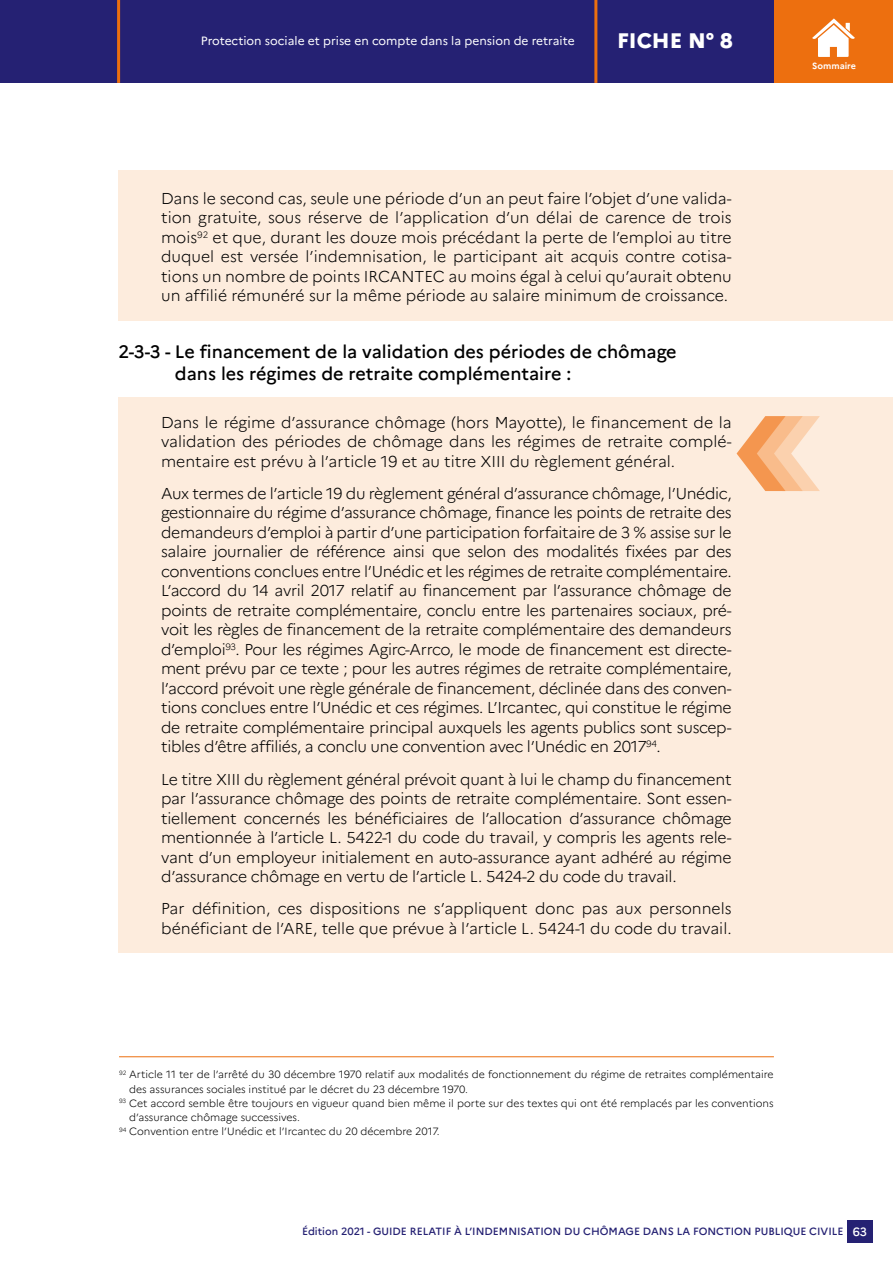
<style>
.page{position:relative;width:893px;height:1263px;background:#fff}
.page>*{position:absolute;margin:0;border:0;box-sizing:border-box;transform-origin:0 0}
.t1{font:800 21px "Marianne";color:#fff}
.t2{font:500 18px/22.5px "Marianne";color:#000}
.t3{font:300 15.75px/19.5px "Marianne";color:#000;text-align:justify}
.t4{font:12px "Marianne";color:#fff}
.t5{font:500 12px "Marianne";color:#fff}
.t6{font:300 10.5px "Marianne";color:#000}
.t7{font:500 10.5px "Marianne";color:#252173}
.t8{font:700 9px "Marianne";color:#fff}
</style>
<div class="page">
<div style="left:847px;top:1221px;width:26px;height:22px;background:#252173"></div>
<div style="left:0;top:0;width:893px;height:83px;background:#252173"></div>
<div style="left:774px;top:0;width:119px;height:83px;background:#ed6f0f"></div>
<hr style="left:117px;top:0;width:3px;height:83px;background:#ed6f0f">
<hr style="left:594px;top:0;width:3px;height:83px;background:#ed6f0f">
<svg style="left:812px;top:18px;width:43px;height:39px"></svg>
<div style="left:119px;top:397px;width:774px;height:556px;background:#fdecdd"></div>
<div style="left:119px;top:170px;width:774px;height:151px;background:#fdecdd"></div>
<hr style="left:119px;top:1056px;width:655px;height:1px;background:#ed6f0f">
<p class="t4" style="left:201px;top:33px;width:375px">Protection sociale et prise en compte dans la pension de retraite</p>
<h1 class="t1" style="left:617px;top:28px;width:117px">FICHE N° 8</h1>
<p class="t3" style="left:161px;top:188px;width:572px">Dans le second cas, seule une période d’un an peut faire l’objet d’une valida&shy;tion gratuite, sous réserve de l’application d’un délai de carence de trois mois<sup>92</sup> et que, durant les douze mois précédant la perte de l’emploi au titre duquel est versée l’indemnisation, le participant ait acquis contre cotisa&shy;tions un nombre de points IRCANTEC au moins égal à celui qu’aurait obtenu un affilié rémunéré sur la même période au salaire minimum de croissance.</p>
<p class="t2" style="left:175px;top:340px;width:503px;text-indent:-56px">2-3-3 - Le financement de la validation des périodes de chômage dans les régimes de retraite complémentaire :</p>
<p class="t3" style="left:161px;top:412px;width:572px">Dans le régime d’assurance chômage (hors Mayotte), le financement de la validation des périodes de chômage dans les régimes de retraite complé&shy;mentaire est prévu à l’article 19 et au titre XIII du règlement général.</p>
<p class="t3" style="left:161px;top:483px;width:572px">Aux termes de l’article 19 du règlement général d’assurance chômage, l’Unédic, gestionnaire du régime d’assurance chômage, finance les points de retraite des demandeurs d’emploi à partir d’une participation forfaitaire de 3 % assise sur le salaire journalier de référence ainsi que selon des modalités fixées par des conventions conclues entre l’Unédic et les régimes de retraite complémentaire.<br>L’accord du 14 avril 2017 relatif au financement par l’assurance chômage de points de retraite complémentaire, conclu entre les partenaires sociaux, pré&shy;voit les règles de financement de la retraite complémentaire des demandeurs d’emploi<sup>93</sup>. Pour les régimes Agirc-Arrco, le mode de financement est directe&shy;ment prévu par ce texte ; pour les autres régimes de retraite complémentaire, l’accord prévoit une règle générale de financement, déclinée dans des conven&shy;tions conclues entre l’Unédic et ces régimes. L’Ircantec, qui constitue le régime de retraite complémentaire principal auxquels les agents publics sont suscep&shy;tibles d’être affiliés, a conclu une convention avec l’Unédic en 2017<sup>94</sup>.</p>
<p class="t3" style="left:161px;top:769px;width:572px">Le titre XIII du règlement général prévoit quant à lui le champ du financement par l’assurance chômage des points de retraite complémentaire. Sont essen&shy;tiellement concernés les bénéficiaires de l’allocation d’assurance chômage mentionnée à l’article L. 5422-1 du code du travail, y compris les agents rele&shy;vant d’un employeur initialement en auto-assurance ayant adhéré au régime d’assurance chômage en vertu de l’article L. 5424-2 du code du travail.</p>
<p class="t3" style="left:161px;top:899px;width:572px">Par définition, ces dispositions ne s’appliquent donc pas aux personnels bénéficiant de l’ARE, telle que prévue à l’article L. 5424-1 du code du travail.</p>
<p class="t8" style="left:812px;top:61px;width:45px">Sommaire</p>
<p class="t6" style="left:119px;top:1068px;width:656px"><sup>92</sup> Article 11 ter de l’arrêté du 30 décembre 1970 relatif aux modalités de fonctionnement du régime de retraites complémentaire</p>
<p class="t6" style="left:129px;top:1082px;width:340px">des assurances sociales institué par le décret du 23 décembre 1970.</p>
<p class="t6" style="left:119px;top:1097px;width:656px"><sup>93</sup> Cet accord semble être toujours en vigueur quand bien même il porte sur des textes qui ont été remplacés par les conventions</p>
<p class="t6" style="left:129px;top:1111px;width:172px">d’assurance chômage successives.</p>
<p class="t6" style="left:119px;top:1125px;width:322px"><sup>94</sup> Convention entre l’Unédic et l’Ircantec du 20 décembre 2017.</p>
<p class="t7" style="left:302px;top:1225px;width:543px">Édition 2021 - GUIDE RELATIF À L’INDEMNISATION DU CHÔMAGE DANS LA FONCTION PUBLIQUE CIVILE</p>
<p class="t5" style="left:853px;top:1224px;width:16px">63</p>
</div>
